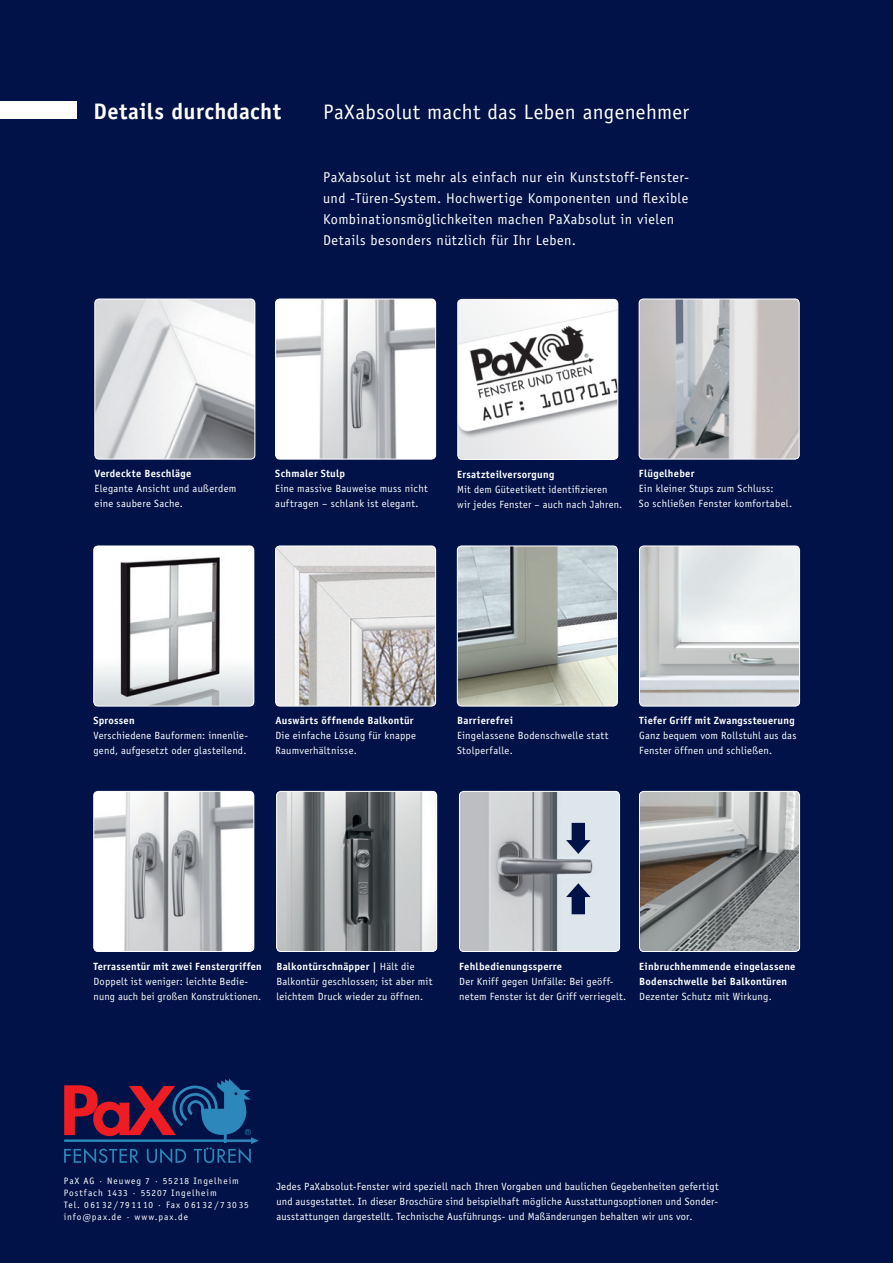
<style>
.page{position:relative;width:893px;height:1263px;background:#001247}
.page>*{position:absolute;margin:0;border:0;box-sizing:border-box;transform-origin:0 0}
.t1{font:700 22.5px "Officina Sans Std";letter-spacing:.02em;color:#fff}
.t2{font:21px "Officina Sans Std";letter-spacing:.015em;color:#fff}
.t3{font:14.25px/21px "Officina Sans Std";letter-spacing:.03em;color:#fff}
.t4{font:10.5px/15px "Officina Sans Std";letter-spacing:.025em;color:#fff}
.t5{font:700 10.5px/15px "Officina Sans Std";letter-spacing:.025em;color:#fff}
.t6{font:9.3px/12px "Officina Sans Std";letter-spacing:.1em;color:#fff}
.s1{font-weight:700}
</style>
<div class="page">
<img style="left:94px;top:546px;width:160px;height:160px">
<div style="left:94px;top:546px;width:160px;height:160px;border:1px solid #fff;border-radius:4px"></div>
<img style="left:278px;top:791px;width:159px;height:160px">
<div style="left:276px;top:791px;width:161px;height:161px;border:1px solid #fff;border-radius:4px"></div>
<img style="left:459px;top:791px;width:160px;height:159px">
<div style="left:459px;top:791px;width:161px;height:161px;border:1px solid #fff;border-radius:4px"></div>
<img style="left:639px;top:299px;width:160px;height:160px">
<div style="left:639px;top:299px;width:160px;height:160px;border:1px solid #fff;border-radius:4px"></div>
<div style="left:0;top:101px;width:77px;height:17px;background:#fff"></div>
<img style="left:639px;top:546px;width:161px;height:160px">
<div style="left:639px;top:546px;width:161px;height:160px;border:1px solid #fff;border-radius:4px"></div>
<img style="left:457px;top:546px;width:160px;height:160px">
<div style="left:457px;top:546px;width:161px;height:160px;border:1px solid #fff;border-radius:4px"></div>
<img style="left:95px;top:299px;width:160px;height:160px">
<div style="left:95px;top:299px;width:160px;height:160px;border:1px solid #fff;border-radius:4px"></div>
<img style="left:276px;top:299px;width:160px;height:160px">
<div style="left:275px;top:299px;width:161px;height:160px;border:1px solid #fff;border-radius:4px"></div>
<img style="left:640px;top:791px;width:160px;height:159px">
<div style="left:639px;top:791px;width:161px;height:161px;border:1px solid #fff;border-radius:4px"></div>
<img style="left:94px;top:791px;width:160px;height:160px">
<div style="left:94px;top:791px;width:160px;height:161px;border:1px solid #fff;border-radius:4px"></div>
<svg style="left:566px;top:823px;width:24px;height:31px"></svg>
<svg style="left:566px;top:883px;width:24px;height:31px"></svg>
<img style="left:276px;top:546px;width:160px;height:160px">
<div style="left:275px;top:546px;width:161px;height:160px;border:1px solid #fff;border-radius:4px"></div>
<svg style="left:64px;top:1078px;width:195px;height:85px"></svg>
<img style="left:458px;top:299px;width:160px;height:160px">
<div style="left:458px;top:299px;width:160px;height:161px;border:1px solid #fff;border-radius:4px"></div>
<h1 class="t1" style="left:94px;top:97px;width:189px">Details durchdacht</h1>
<h2 class="t2" style="left:323px;top:99px;width:368px">PaXabsolut macht das Leben angenehmer</h2>
<h3 class="t3" style="left:323px;top:167px;width:367px">PaXabsolut ist mehr als einfach nur ein Kunststoff-Fenster&shy;und -Türen-System. Hochwertige Komponenten und flexible Kombinationsmöglichkeiten machen PaXabsolut in vielen Details besonders nützlich für Ihr Leben.</h3>
<p class="t5" style="left:95px;top:466px;width:98px">Verdeckte Beschläge</p>
<p class="t4" style="left:95px;top:481px;width:143px">Elegante Ansicht und außerdem eine saubere Sache.</p>
<p class="t5" style="left:275px;top:466px;width:71px">Schmaler Stulp</p>
<p class="t4" style="left:275px;top:481px;width:154px">Eine massive Bauweise muss nicht auftragen – schlank ist elegant.</p>
<p class="t5" style="left:457px;top:466px;width:99px">Ersatzteilversorgung</p>
<p class="t4" style="left:457px;top:481px;width:167px">Mit dem Güteetikett identifizieren wir jedes Fenster – auch nach Jahren.</p>
<p class="t5" style="left:639px;top:466px;width:57px">Flügelheber</p>
<p class="t4" style="left:639px;top:481px;width:155px">Ein kleiner Stups zum Schluss:<br>So schließen Fenster komfortabel.</p>
<p class="t5" style="left:94px;top:713px;width:43px">Sprossen</p>
<p class="t4" style="left:94px;top:728px;width:156px">Verschiedene Bauformen: innenlie&shy;gend, aufgesetzt oder glasteilend.</p>
<p class="t5" style="left:275px;top:713px;width:140px">Auswärts öffnende Balkontür</p>
<p class="t4" style="left:275px;top:728px;width:142px">Die einfache Lösung für knappe<br>Raumverhältnisse.</p>
<p class="t5" style="left:457px;top:713px;width:57px">Barrierefrei</p>
<p class="t4" style="left:457px;top:728px;width:153px">Eingelassene Bodenschwelle statt<br>Stolperfalle.</p>
<p class="t5" style="left:639px;top:713px;width:157px">Tiefer Griff mit Zwangssteuerung</p>
<p class="t4" style="left:639px;top:728px;width:159px">Ganz bequem vom Rollstuhl aus das<br>Fenster öffnen und schließen.</p>
<p class="t5" style="left:94px;top:958px;width:170px">Terrassentür mit zwei Fenstergriffen</p>
<p class="t4" style="left:94px;top:974px;width:169px">Doppelt ist weniger: leichte Bedie&shy;nung auch bei großen Konstruktionen.</p>
<p class="t4" style="left:276px;top:959px;width:158px"><span class="s1">Balkontürschnäpper |</span> Hält die<br>Balkontür geschlossen; ist aber mit leichtem Druck wieder zu öffnen.</p>
<p class="t5" style="left:459px;top:958px;width:104px">Fehlbedienungssperre</p>
<p class="t4" style="left:459px;top:974px;width:168px">Der Kniff gegen Unfälle: Bei geöff&shy;netem Fenster ist der Griff verriegelt.</p>
<p class="t5" style="left:639px;top:958px;width:158px">Einbruchhemmende eingelassene<br>Bodenschwelle bei Balkontüren</p>
<p class="t4" style="left:639px;top:989px;width:134px">Dezenter Schutz mit Wirkung.</p>
<p class="t6" style="left:64px;top:1175px;width:186px">PaX AG · Neuweg 7 · 55218 Ingelheim<br>Postfach 1433 · 55207 Ingelheim<br>Tel. 06132/791110 · Fax 06132/73035 info@pax.de · www.pax.de</p>
<p class="t4" style="left:276px;top:1179px;width:444px;text-align:justify">Jedes PaXabsolut-Fenster wird speziell nach Ihren Vorgaben und baulichen Gegebenheiten gefertigt und ausgestattet. In dieser Broschüre sind beispielhaft mögliche Ausstattungsoptionen und Sonder&shy;ausstattungen dargestellt. Technische Ausführungs- und Maßänderungen behalten wir uns vor.</p>
</div>
